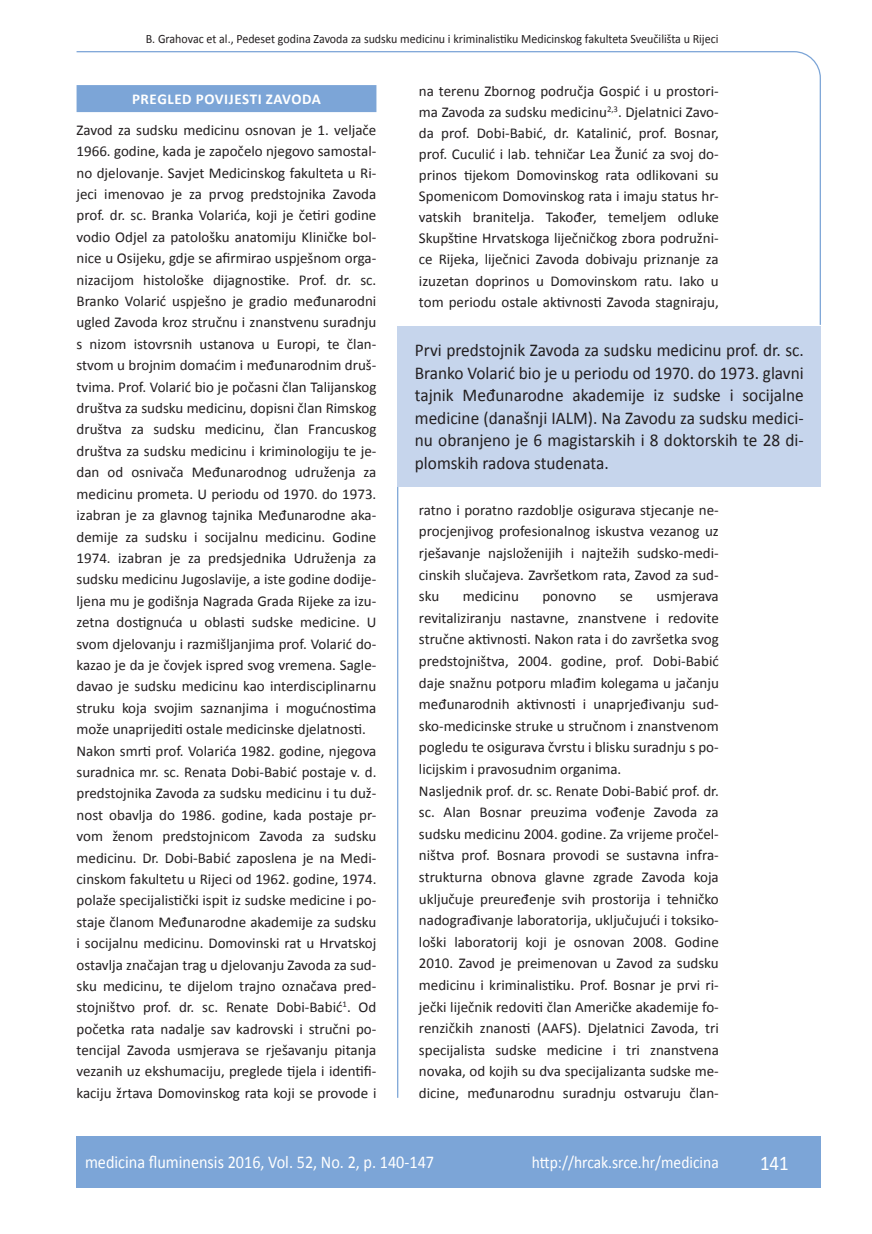
<style>
.page{position:relative;width:872px;height:1234px;background:#fff}
.page>*{position:absolute;margin:0;border:0;box-sizing:border-box;transform-origin:0 0}
.t1{font:21px "Calibri";color:#fff;scale:.9 1}
.t2{font:18px/22.5px "Calibri";color:#231f20;text-align:justify;scale:.96 1}
.t3{font:18px "Calibri";color:#fff;scale:.9 1}
.t4{font:17.25px "Calibri";color:#fff;scale:.9 1}
.t5{font:15px/21.5px "Calibri";color:#231f20}
.t6{font:700 15px "Calibri";letter-spacing:.04em;color:#fff}
.t7{font:12.75px "Calibri";color:#231f20;scale:.94 1}
</style>
<div class="page">
<svg style="left:76px;top:51px;width:745px;height:274px"></svg>
<hr style="left:397px;top:486px;width:1px;height:611px;background:#7ca5d7">
<div style="left:77px;top:1135px;width:744px;height:51px;background:#7ca5d7"></div>
<div style="left:77px;top:85px;width:299px;height:27px;background:#7ca5d7"></div>
<div style="left:398px;top:325px;width:423px;height:161px;background:#c6d5ec"></div>
<p class="t7" style="left:146px;top:30px;width:611px">B. Grahovac et al., Pedeset godina Zavoda za sudsku medicinu i kriminalistiku Medicinskog fakulteta Sveučilišta u Rijeci</p>
<p class="t6" style="left:132px;top:90px;width:190px">PREGLED POVIJESTI ZAVODA</p>
<p class="t5" style="left:77px;top:118px;width:301px">Zavod za sudsku medicinu osnovan je 1. veljače 1966. godine, kada je započelo njegovo samostal&shy;no djelovanje. Savjet Medicinskog fakulteta u Ri&shy;jeci imenovao je za prvog predstojnika Zavoda prof. dr. sc. Branka Volarića, koji je četiri godine vodio Odjel za patološku anatomiju Kliničke bol&shy;nice u Osijeku, gdje se afirmirao uspješnom orga&shy;nizacijom histološke dijagnostike. Prof. dr. sc.<br>Branko Volarić uspješno je gradio međunarodni ugled Zavoda kroz stručnu i znanstvenu suradnju s nizom istovrsnih ustanova u Europi, te član&shy;stvom u brojnim domaćim i međunarodnim druš&shy;tvima. Prof. Volarić bio je počasni član Talijanskog društva za sudsku medicinu, dopisni član Rimskog društva za sudsku medicinu, član Francuskog društva za sudsku medicinu i kriminologiju te je&shy;dan od osnivača Međunarodnog udruženja za medicinu prometa. U periodu od 1970. do 1973. izabran je za glavnog tajnika Međunarodne aka&shy;demije za sudsku i socijalnu medicinu. Godine 1974. izabran je za predsjednika Udruženja za sudsku medicinu Jugoslavije, a iste godine dodije&shy;ljena mu je godišnja Nagrada Grada Rijeke za izu&shy;zetna dostignuća u oblasti sudske medicine. U svom djelovanju i razmišljanjima prof. Volarić do&shy;kazao je da je čovjek ispred svog vremena. Sagle&shy;davao je sudsku medicinu kao interdisciplinarnu struku koja svojim saznanjima i mogućnostima može unaprijediti ostale medicinske djelatnosti.<br>Nakon smrti prof. Volarića 1982. godine, njegova suradnica mr. sc. Renata Dobi-Babić postaje v. d. predstojnika Zavoda za sudsku medicinu i tu duž&shy;nost obavlja do 1986. godine, kada postaje pr&shy;vom ženom predstojnicom Zavoda za sudsku medicinu. Dr. Dobi-Babić zaposlena je na Medi&shy;cinskom fakultetu u Rijeci od 1962. godine, 1974. polaže specijalistički ispit iz sudske medicine i po&shy;staje članom Međunarodne akademije za sudsku i socijalnu medicinu. Domovinski rat u Hrvatskoj ostavlja značajan trag u djelovanju Zavoda za sud&shy;sku medicinu, te dijelom trajno označava pred&shy;stojništvo prof. dr. sc. Renate Dobi-Babić<sup>1</sup>. Od početka rata nadalje sav kadrovski i stručni po&shy;tencijal Zavoda usmjerava se rješavanju pitanja vezanih uz ekshumaciju, preglede tijela i identifi&shy;kaciju žrtava Domovinskog rata koji se provode i</p>
<p class="t5" style="left:419px;top:80px;width:301px;line-height:21px;text-align:justify">na terenu Zbornog područja Gospić i u prostori&shy;ma Zavoda za sudsku medicinu<sup>2,3</sup>. Djelatnici Zavo&shy;da prof. Dobi-Babić, dr. Katalinić, prof. Bosnar, prof. Cuculić i lab. tehničar Lea Žunić za svoj do&shy;prinos tijekom Domovinskog rata odlikovani su Spomenicom Domovinskog rata i imaju status hr&shy;vatskih branitelja. Također, temeljem odluke Skupštine Hrvatskoga liječničkog zbora podružni&shy;ce Rijeka, liječnici Zavoda dobivaju priznanje za izuzetan doprinos u Domovinskom ratu. Iako u tom periodu ostale aktivnosti Zavoda stagniraju,</p>
<p class="t2" style="left:415px;top:338px;width:406px">Prvi predstojnik Zavoda za sudsku medicinu prof. dr. sc.<br>Branko Volarić bio je u periodu od 1970. do 1973. glavni tajnik Međunarodne akademije iz sudske i socijalne medicine (današnji IALM). Na Zavodu za sudsku medici&shy;nu obranjeno je 6 magistarskih i 8 doktorskih te 28 di&shy;plomskih radova studenata.</p>
<p class="t5" style="left:419px;top:498px;width:301px;text-align:justify">ratno i poratno razdoblje osigurava stjecanje ne&shy;procjenjivog profesionalnog iskustva vezanog uz rješavanje najsloženijih i najtežih sudsko-medi&shy;cinskih slučajeva. Završetkom rata, Zavod za sud&shy;sku</p>
<p class="t5" style="left:463px;top:584px;width:58px">medicinu</p>
<p class="t5" style="left:542px;top:584px;width:56px">ponovno</p>
<p class="t5" style="left:620px;top:584px;width:15px">se</p>
<p class="t5" style="left:419px;top:584px;width:301px;text-indent:237px">usmjerava revitaliziranju nastavne, znanstvene i redovite stručne aktivnosti. Nakon rata i do završetka svog predstojništva, 2004. godine, prof. Dobi-Babić daje snažnu potporu mlađim kolegama u jačanju međunarodnih aktivnosti i unaprjeđivanju sud&shy;sko-medicinske struke u stručnom i znanstvenom pogledu te osigurava čvrstu i blisku suradnju s po&shy;licijskim i pravosudnim organima.<br>Nasljednik prof. dr. sc. Renate Dobi-Babić prof. dr. sc. Alan Bosnar preuzima vođenje Zavoda za sudsku medicinu 2004. godine. Za vrijeme pročel&shy;ništva prof. Bosnara provodi se sustavna infra&shy;strukturna obnova glavne zgrade Zavoda koja uključuje preuređenje svih prostorija i tehničko nadograđivanje laboratorija, uključujući i toksiko&shy;loški laboratorij koji je osnovan 2008. Godine 2010. Zavod je preimenovan u Zavod za sudsku medicinu i kriminalistiku. Prof. Bosnar je prvi ri&shy;ječki liječnik redoviti član Američke akademije fo&shy;renzičkih znanosti (AAFS). Djelatnici Zavoda, tri specijalista sudske medicine i tri znanstvena novaka, od kojih su dva specijalizanta sudske me&shy;dicine, međunarodnu suradnju ostvaruju član-</p>
<p class="t3" style="left:85px;top:1150px;width:389px">medicina fluminensis 2016, Vol. 52, No. 2, p. 140-147</p>
<p class="t4" style="left:532px;top:1151px;width:209px">http://hrcak.srce.hr/medicina</p>
<h1 class="t1" style="left:760px;top:1149px;width:33px">141</h1>
</div>
